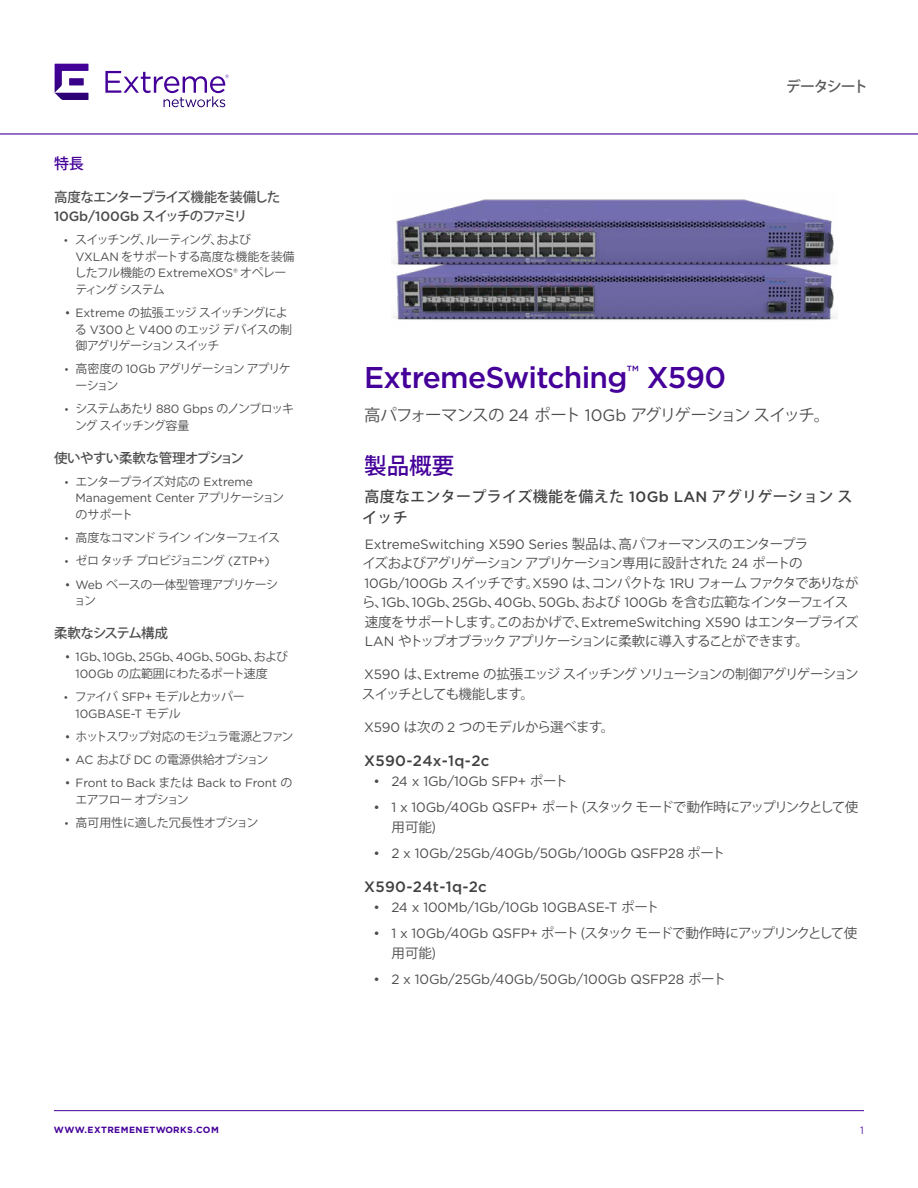
<style>
.page{position:relative;width:918px;height:1188px;background:#fff}
.page>*{position:absolute;margin:0;border:0;box-sizing:border-box;transform-origin:0 0}
.t1{font:500 30px "Gotham";letter-spacing:-.025em;color:#409}
.t2{font:500 22.5px "Koz Go Pr 6 N";color:#409}
.t3{font:16.5px "Koz Go Pr 6 N";letter-spacing:-.085em;color:#4d4d4f}
.t4{font:500 15px/21px "Koz Go Pr 6 N";letter-spacing:.02em;color:#414042}
.t5{font:500 15px "Gotham";letter-spacing:.02em;color:#414042}
.t6{font:500 15px "Koz Go Pr 6 N";letter-spacing:-.09em;color:#58595b}
.t7{font:500 15px "Koz Go Pr 6 N";color:#409}
.t8{font:13.5px/19.5px "Koz Go Pr 6 N";letter-spacing:-.07em;color:#4d4d4f}
.t9{font:13.5px "Gotham";letter-spacing:-.01em;color:#4d4d4f}
.t10{font:13.5px/19.5px "Koz Go Pr 6 N";letter-spacing:-.095em;color:#4d4d4f}
.t11{font:13.5px/19.5px "Koz Go Pr 6 N";letter-spacing:-.1em;color:#4d4d4f}
.t12{font:500 13.5px "Koz Go Pr 6 N";letter-spacing:-.05em;color:#4d4d4f}
.t13{font:13.5px "Koz Go Pr 6 N";letter-spacing:-.02em;color:#4d4d4f}
.t14{font:500 13.5px "Gotham";letter-spacing:-.01em;color:#4d4d4f}
.t15{font:500 13.5px "Koz Go Pr 6 N";letter-spacing:-.09em;color:#4d4d4f}
.t16{font:12px/16.5px "Koz Go Pr 6 N";letter-spacing:-.07em;color:#4d4d4f}
.t17{font:12px "Gotham";letter-spacing:-.01em;color:#4d4d4f}
.t18{font:12px "Koz Go Pr 6 N";letter-spacing:-.09em;color:#4d4d4f}
.t19{font:12px/16.5px "Koz Go Pr 6 N";letter-spacing:-.1em;color:#4d4d4f}
.t20{font:12px/16.5px "Koz Go Pr 6 N";letter-spacing:-.05em;color:#4d4d4f}
.t21{font:12px "Koz Go Pr 6 N";letter-spacing:-.015em;color:#4d4d4f}
.t22{font:12px "Koz Go Pr 6 N";letter-spacing:-.04em;color:#4d4d4f}
.t23{font:12px "Koz Go Pr 6 N";letter-spacing:-.095em;color:#4d4d4f}
.t24{font:12px "Koz Go Pr 6 N";letter-spacing:-.02em;color:#4d4d4f}
.t25{font:10.5px "Gotham";color:#6026a8}
.t26{font:700 9px "Gotham";letter-spacing:.05em;color:#409}
.s1{font-family:"Koz Go Pr 6 N"}
.s2{font-family:"Gotham"}
</style>
<div class="page">
<hr style="left:54px;top:1110px;width:810px;height:1px;background:#409">
<svg style="left:105px;top:71px;width:124px;height:36px"></svg>
<svg style="left:55px;top:64px;width:33px;height:36px"></svg>
<hr style="left:0;top:133px;width:918px;height:2px;background:#409">
<img style="left:393px;top:269px;width:445px;height:51px">
<img style="left:392px;top:199px;width:446px;height:70px">
<p class="t7" style="left:54px;top:155px;width:31px">特長</p>
<p class="t15" style="left:54px;top:189px;width:228px">高度なエンタープライズ機能を装備した</p>
<p class="t14" style="left:54px;top:207px;width:195px">10Gb/100Gb <span class="s1">スイッチのファミリ</span></p>
<p class="t16" style="left:74px;top:232px;width:222px;text-indent:-10px">• スイッチング、ルーティング、および<br><span class="s2">VXLAN</span> をサポートする高度な機能を装備したフル機能の <span class="s2">ExtremeXOS®</span> オペレーティング システム</p>
<p class="t16" style="left:75px;top:305px;width:219px;text-indent:-10px"><span class="s2">• Extreme</span> の拡張エッジ スイッチングによる <span class="s2">V300</span> と <span class="s2">V400</span> のエッジ デバイスの制御アグリゲーション スイッチ</p>
<p class="t19" style="left:75px;top:361px;width:217px;text-indent:-11px">• 高密度の <span class="s2">10Gb</span> アグリゲーション アプリケーション</p>
<p class="t16" style="left:75px;top:401px;width:221px;text-indent:-10px">• システムあたり <span class="s2">880 Gbps</span> のノンブロッキング スイッチング容量</p>
<p class="t12" style="left:54px;top:450px;width:192px">使いやすい柔軟な管理オプション</p>
<p class="t16" style="left:65px;top:473px;width:190px">• エンタープライズ対応の <span class="s2">Extreme</span></p>
<p class="t17" style="left:76px;top:490px;width:210px">Management Center <span class="s1">アプリケーション</span></p>
<p class="t16" style="left:76px;top:506px;width:59px">のサポート</p>
<p class="t18" style="left:65px;top:531px;width:217px">• 高度なコマンド ライン インターフェイス</p>
<p class="t16" style="left:65px;top:553px;width:206px">• ゼロ タッチ プロビジョニング <span class="s2">(ZTP+)</span></p>
<p class="t20" style="left:74px;top:576px;width:206px;text-indent:-9px"><span class="s2">• Web</span> ベースの一体型管理アプリケーション</p>
<p class="t12" style="left:54px;top:626px;width:116px">柔軟なシステム構成</p>
<p class="t17" style="left:65px;top:649px;width:225px">• 1Gb<span class="s1">、</span>10Gb<span class="s1">、</span>25Gb<span class="s1">、</span>40Gb<span class="s1">、</span>50Gb<span class="s1">、および</span></p>
<p class="t21" style="left:76px;top:667px;width:194px"><span class="s2">100Gb</span> の広範囲にわたるポート速度</p>
<p class="t23" style="left:64px;top:690px;width:182px">• ファイバ <span class="s2">SFP+</span> モデルとカッパー</p>
<p class="t17" style="left:76px;top:706px;width:107px">10GBASE-T <span class="s1">モデル</span></p>
<p class="t18" style="left:65px;top:730px;width:230px"><span class="s2">•</span> ホットスワップ対応のモジュラ電源とファン</p>
<p class="t22" style="left:65px;top:753px;width:205px"><span class="s2">• AC</span> および <span class="s2">DC</span> の電源供給オプション</p>
<p class="t17" style="left:65px;top:775px;width:229px">• Front to Back <span class="s1">または</span> Back to Front <span class="s1">の</span></p>
<p class="t16" style="left:75px;top:791px;width:115px">エアフロー オプション</p>
<p class="t24" style="left:65px;top:816px;width:195px">• 高可用性に適した冗長性オプション</p>
<p class="t6" style="left:786px;top:78px;width:84px">データシート</p>
<h1 class="t1" style="left:364px;top:357px;width:364px">ExtremeSwitching<sup>™</sup> X590</h1>
<p class="t3" style="left:364px;top:406px;width:468px">高パフォーマンスの <span class="s2">24</span> ポート <span class="s2">10Gb</span> アグリゲーション スイッチ。</p>
<h2 class="t2" style="left:364px;top:453px;width:91px">製品概要</h2>
<p class="t4" style="left:362px;top:486px;width:492px">高度なエンタープライズ機能を備えた <span class="s2">10Gb LAN</span> アグリゲーション スイッチ</p>
<p class="t9" style="left:365px;top:536px;width:445px">ExtremeSwitching X590 Series <span class="s1">製品は、高パフォーマンスのエンタープラ</span></p>
<p class="t8" style="left:362px;top:554px;width:498px">イズおよびアグリゲーション アプリケーション専用に設計された <span class="s2">24</span> ポートの<span class="s2">10Gb/100Gb</span> スイッチです。<span class="s2">X590</span> は、コンパクトな <span class="s2">1RU</span> フォーム ファクタでありながら、<span class="s2">1Gb</span>、<span class="s2">10Gb</span>、<span class="s2">25Gb</span>、<span class="s2">40Gb</span>、<span class="s2">50Gb</span>、および <span class="s2">100Gb</span> を含む広範なインターフェイス速度をサポートします。このおかげで、<span class="s2">ExtremeSwitching X590</span> はエンタープライズ<span class="s2">LAN</span> やトップオブラック アプリケーションに柔軟に導入することができます。</p>
<p class="t11" style="left:362px;top:665px;width:498px"><span class="s2">X590</span> は、<span class="s2">Extreme</span> の拡張エッジ スイッチング ソリューションの制御アグリゲーションスイッチとしても機能します。</p>
<p class="t13" style="left:364px;top:719px;width:252px"><span class="s2">X590</span> は次の <span class="s2">2</span> つのモデルから選べます。</p>
<p class="t5" style="left:364px;top:751px;width:127px">X590-24x-1q-2c</p>
<p class="t9" style="left:373px;top:773px;width:196px">• 24 x 1Gb/10Gb SFP+ <span class="s1">ポート</span></p>
<p class="t10" style="left:392px;top:798px;width:468px;text-indent:-18px"><span class="s2">• 1 x 10Gb/40Gb QSFP+</span> ポート (スタック モードで動作時にアップリンクとして使用可能)</p>
<p class="t9" style="left:373px;top:845px;width:353px">• 2 x 10Gb/25Gb/40Gb/50Gb/100Gb QSFP28 <span class="s1">ポート</span></p>
<p class="t5" style="left:364px;top:877px;width:124px">X590-24t-1q-2c</p>
<p class="t9" style="left:373px;top:899px;width:288px">• 24 x 100Mb/1Gb/10Gb 10GBASE-T <span class="s1">ポート</span></p>
<p class="t10" style="left:392px;top:924px;width:467px;text-indent:-18px"><span class="s2">• 1 x 10Gb/40Gb QSFP+</span> ポート (スタック モードで動作時にアップリンクとして使用可能)</p>
<p class="t9" style="left:373px;top:971px;width:354px">• 2 x 10Gb/25Gb/40Gb/50Gb/100Gb QSFP28 <span class="s1">ポート</span></p>
<p class="t26" style="left:54px;top:1124px;width:166px">WWW.EXTREMENETWORKS.COM</p>
<p class="t25" style="left:860px;top:1124px;width:5px">1</p>
</div>
